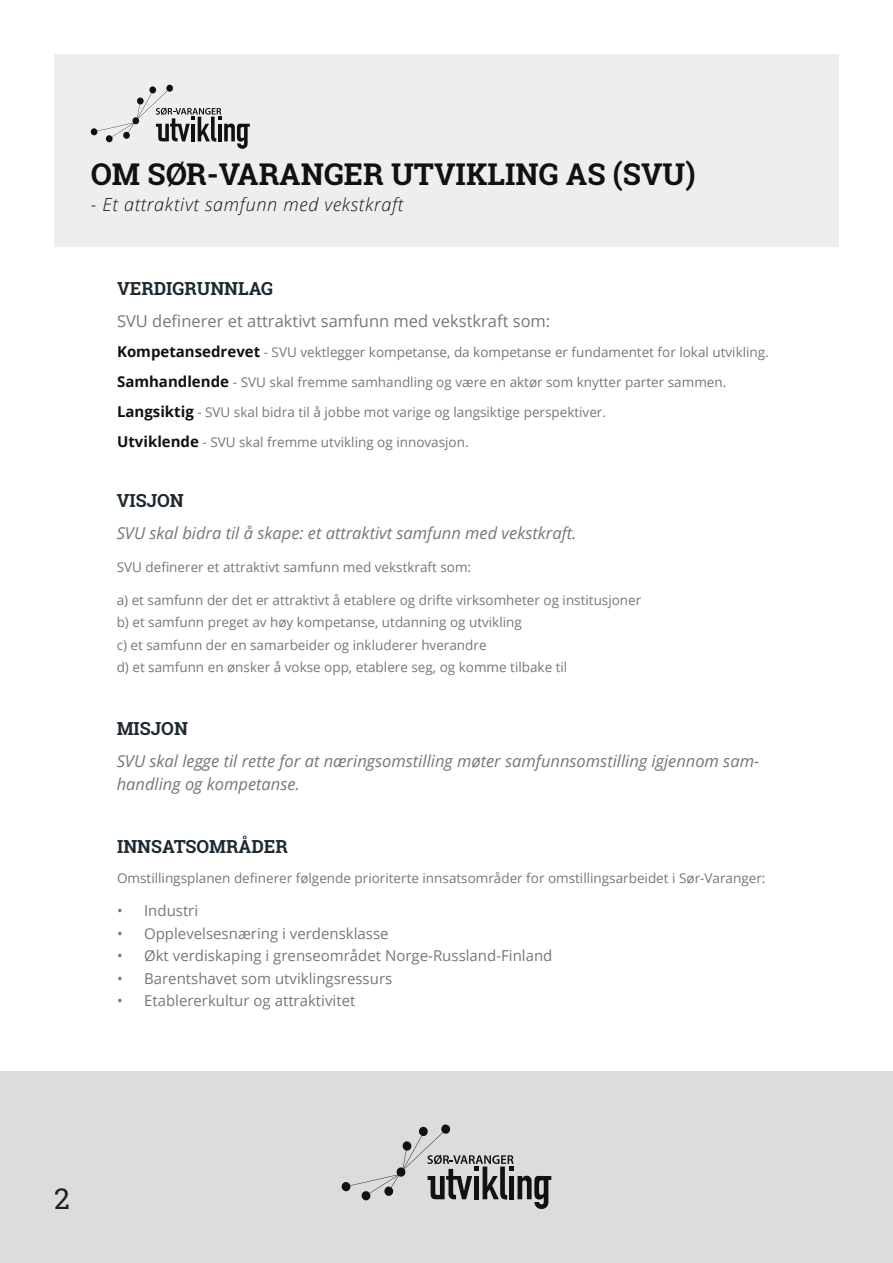
<style>
.page{position:relative;width:893px;height:1263px;background:#fff}
.page>*{position:absolute;margin:0;border:0;box-sizing:border-box;transform-origin:0 0}
.t1{font:700 30px "Roboto Slab";color:#111}
.t2{font:28.5px "Roboto Slab";color:#231f20}
.t3{font:700 18px "Roboto Slab";color:#1d2930}
.t4{font:italic 300 18px "Open Sans";letter-spacing:.04em;color:#111}
.t5{font:italic 16.5px/22.5px "Open Sans";color:#777}
.t6{font:16.5px "Open Sans";color:#777}
.t7{font:15px "Open Sans";color:#777}
.t8{font:13.5px "Open Sans";color:#777}
.s1{font-weight:700;font-size:15px;color:#111}
</style>
<div class="page">
<div style="left:55px;top:54px;width:784px;height:193px;background:#eee"></div>
<div style="left:149px;top:86px;width:7px;height:8px;background:#111;border-radius:50%"></div>
<div style="left:166px;top:84px;width:7px;height:8px;background:#111;border-radius:50%"></div>
<svg style="left:90px;top:128px;width:8px;height:8px"></svg>
<svg style="left:97px;top:91px;width:153px;height:58px"></svg>
<div style="left:0;top:1071px;width:893px;height:192px;background:#dcdcdc"></div>
<svg style="left:419px;top:1126px;width:9px;height:10px"></svg>
<div style="left:441px;top:1124px;width:9px;height:10px;background:#111;border-radius:4px"></div>
<div style="left:341px;top:1182px;width:10px;height:9px;background:#111;border-radius:4px"></div>
<svg style="left:350px;top:1132px;width:201px;height:77px"></svg>
<p class="t1" style="left:91px;top:154px;width:606px">OM SØR-VARANGER UTVIKLING AS (SVU)</p>
<p class="t4" style="left:91px;top:192px;width:314px">- Et attraktivt samfunn med vekstkraft</p>
<p class="t3" style="left:117px;top:276px;width:157px">VERDIGRUNNLAG</p>
<p class="t6" style="left:117px;top:310px;width:435px">SVU definerer et attraktivt samfunn med vekstkraft som:</p>
<p class="t8" style="left:117px;top:343px;width:653px"><span class="s1">Kompetansedrevet</span> - SVU vektlegger kompetanse, da kompetanse er fundamentet for lokal utvikling.</p>
<p class="t8" style="left:117px;top:373px;width:611px"><span class="s1">Samhandlende</span> - SVU skal fremme samhandling og være en aktør som knytter parter sammen.</p>
<p class="t8" style="left:117px;top:403px;width:490px"><span class="s1">Langsiktig</span> - SVU skal bidra til å jobbe mot varige og langsiktige perspektiver.</p>
<p class="t8" style="left:117px;top:433px;width:353px"><span class="s1">Utviklende</span> - SVU skal fremme utvikling og innovasjon.</p>
<p class="t3" style="left:117px;top:488px;width:69px">VISJON</p>
<p class="t5" style="left:117px;top:521px;width:461px">SVU skal bidra til å skape: et attraktivt samfunn med vekstkraft.</p>
<p class="t8" style="left:117px;top:558px;width:356px">SVU definerer et attraktivt samfunn med vekstkraft som:</p>
<p class="t8" style="left:117px;top:591px;width:526px">a) et samfunn der det er attraktivt å etablere og drifte virksomheter og institusjoner</p>
<p class="t8" style="left:117px;top:613px;width:407px">b) et samfunn preget av høy kompetanse, utdanning og utvikling</p>
<p class="t8" style="left:117px;top:636px;width:371px">c) et samfunn der en samarbeider og inkluderer hverandre</p>
<p class="t8" style="left:117px;top:658px;width:452px">d) et samfunn en ønsker å vokse opp, etablere seg, og komme tilbake til</p>
<p class="t3" style="left:117px;top:716px;width:73px">MISJON</p>
<p class="t5" style="left:117px;top:750px;width:644px">SVU skal legge til rette for at næringsomstilling møter samfunnsomstilling igjennom sam&shy;handling og kompetanse.</p>
<p class="t3" style="left:117px;top:834px;width:172px">INNSATSOMRÅDER</p>
<p class="t8" style="left:117px;top:869px;width:650px">Omstillingsplanen definerer følgende prioriterte innsatsområder for omstillingsarbeidet i Sør-Varanger:</p>
<p class="t7" style="left:117px;top:900px;width:83px">• Industri</p>
<p class="t7" style="left:117px;top:923px;width:273px">• Opplevelsesnæring i verdensklasse</p>
<p class="t7" style="left:117px;top:945px;width:437px">• Økt verdiskaping i grenseområdet Norge-Russland-Finland</p>
<p class="t7" style="left:117px;top:968px;width:277px">• Barentshavet som utviklingsressurs</p>
<p class="t7" style="left:117px;top:990px;width:240px">• Etablererkultur og attraktivitet</p>
<p class="t2" style="left:54px;top:1179px;width:17px">2</p>
</div>
